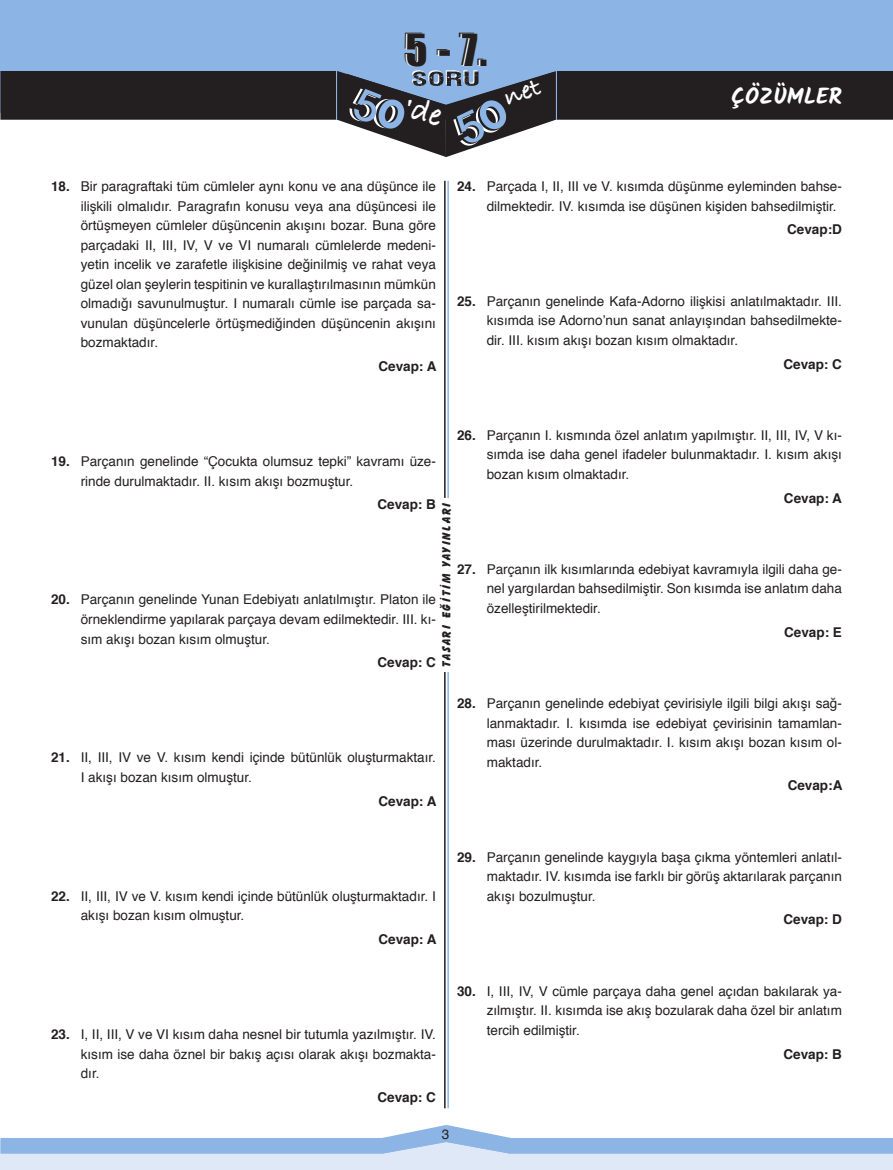
<style>
.page{position:relative;width:893px;height:1170px;background:#fff}
.page>*{position:absolute;margin:0;border:0;box-sizing:border-box;transform-origin:0 0}
.t1{font:40.5px "Impact";color:#231f20}
.t2{font:700 22.5px "Kalam";color:#fff}
.t3{font:13.5px/19.5px "Helvetica";color:#231f20;text-align:justify}
.cevaP{font:700 13.5px "Helvetica";color:#231f20}
.t4{font:800 12px "Balloon BT";letter-spacing:.135em;color:#231f20}
.s1{font-weight:700}
</style>
<div class="page">
<hr style="left:447px;top:181px;width:2px;height:927px;background:#8cb5e5">
<hr style="left:444px;top:181px;width:2px;height:927px;background:#231f20">
<div style="left:0;top:0;width:893px;height:113px;background:#8cb5e5"></div>
<div style="left:0;top:71px;width:893px;height:49px;background:#231f20"></div>
<div style="left:0;top:1140px;width:893px;height:29px;background:#dfe8f7"></div>
<div style="left:441px;top:498px;width:10px;height:174px;background:#fff"></div>
<svg style="left:0;top:1125px;width:893px;height:28px"></svg>
<hr style="left:554px;top:70px;width:3px;height:49px;background:#8cb5e5">
<div style="left:336px;top:70px;width:10px;height:50px;background:#8cb5e5"></div>
<svg style="left:337px;top:70px;width:219px;height:87px"></svg>
<h1 class="t1" style="left:403px;top:24px;width:85px">5 - 7.</h1>
<h2 class="t2" style="left:731px;top:83px;width:112px">ÇÖZÜMLER</h2>
<p class="t3" style="left:81px;top:177px;width:357px;text-indent:-30px"><span class="s1">18.</span> Bir paragraftaki tüm cümleler aynı konu ve ana düşünce ile ilişkili olmalıdır. Paragrafın konusu veya ana düşüncesi ile örtüşmeyen cümleler düşüncenin akışını bozar. Buna göre parçadaki II, III, IV, V ve VI numaralı cümlelerde medeni&shy;yetin incelik ve zarafetle ilişkisine değinilmiş ve rahat veya güzel olan şeylerin tespitinin ve kurallaştırılmasının mümkün olmadığı savunulmuştur. I numaralı cümle ise parçada sa&shy;vunulan düşüncelerle örtüşmediğinden düşüncenin akışını bozmaktadır.</p>
<p class="cevaP" style="left:378px;top:357px;width:60px">Cevap: A</p>
<p class="t3" style="left:487px;top:177px;width:357px;text-indent:-30px"><span class="s1">24.</span> Parçada I, II, III ve V. kısımda düşünme eyleminden bahse&shy;dilmektedir. IV. kısımda ise düşünen kişiden bahsedilmiştir.</p>
<p class="cevaP" style="left:787px;top:220px;width:56px">Cevap:D</p>
<p class="t3" style="left:487px;top:292px;width:357px;text-indent:-30px"><span class="s1">25.</span> Parçanın genelinde Kafa-Adorno ilişkisi anlatılmaktadır. III. kısımda ise Adorno’nun sanat anlayışından bahsedilmekte&shy;dir. III. kısım akışı bozan kısım olmaktadır.</p>
<p class="cevaP" style="left:783px;top:354px;width:60px">Cevap: C</p>
<p class="t3" style="left:487px;top:426px;width:357px;text-indent:-30px"><span class="s1">26.</span> Parçanın I. kısmında özel anlatım yapılmıştır. II, III, IV, V kı&shy;sımda ise daha genel ifadeler bulunmaktadır. I. kısım akışı bozan kısım olmaktadır.</p>
<p class="cevaP" style="left:784px;top:488px;width:60px">Cevap: A</p>
<p class="t3" style="left:81px;top:452px;width:357px;text-indent:-30px"><span class="s1">19.</span> Parçanın genelinde “Çocukta olumsuz tepki” kavramı üze&shy;rinde durulmaktadır. II. kısım akışı bozmuştur.</p>
<p class="cevaP" style="left:377px;top:495px;width:60px">Cevap: B</p>
<p class="t4" style="left:439px;top:667px;width:165px;rotate:-90deg">TASARI EĞİTİM YAYINLARI</p>
<p class="t3" style="left:487px;top:560px;width:357px;text-indent:-30px"><span class="s1">27.</span> Parçanın ilk kısımlarında edebiyat kavramıyla ilgili daha ge&shy;nel yargılardan bahsedilmiştir. Son kısımda ise anlatım daha özelleştirilmektedir.</p>
<p class="cevaP" style="left:784px;top:622px;width:59px">Cevap: E</p>
<p class="t3" style="left:81px;top:590px;width:357px;text-indent:-30px"><span class="s1">20.</span> Parçanın genelinde Yunan Edebiyatı anlatılmıştır. Platon ile örneklendirme yapılarak parçaya devam edilmektedir. III. kı&shy;sım akışı bozan kısım olmuştur.</p>
<p class="cevaP" style="left:377px;top:653px;width:60px">Cevap: C</p>
<p class="t3" style="left:81px;top:748px;width:357px;text-indent:-30px"><span class="s1">21.</span> II, III, IV ve V. kısım kendi içinde bütünlük oluşturmaktaır.<br>I akışı bozan kısım olmuştur.</p>
<p class="cevaP" style="left:378px;top:791px;width:60px">Cevap: A</p>
<p class="t3" style="left:487px;top:694px;width:357px;text-indent:-30px"><span class="s1">28.</span> Parçanın genelinde edebiyat çevirisiyle ilgili bilgi akışı sağ&shy;lanmaktadır. I. kısımda ise edebiyat çevirisinin tamamlan&shy;ması üzerinde durulmaktadır. I. kısım akışı bozan kısım ol&shy;maktadır.</p>
<p class="cevaP" style="left:788px;top:776px;width:56px">Cevap:A</p>
<p class="t3" style="left:81px;top:886px;width:357px;text-indent:-30px"><span class="s1">22.</span> II, III, IV ve V. kısım kendi içinde bütünlük oluşturmaktadır. I akışı bozan kısım olmuştur.</p>
<p class="cevaP" style="left:378px;top:929px;width:60px">Cevap: A</p>
<p class="t3" style="left:487px;top:847px;width:357px;text-indent:-30px"><span class="s1">29.</span> Parçanın genelinde kaygıyla başa çıkma yöntemleri anlatıl&shy;maktadır. IV. kısımda ise farklı bir görüş aktarılarak parçanın akışı bozulmuştur.</p>
<p class="cevaP" style="left:783px;top:910px;width:60px">Cevap: D</p>
<p class="t3" style="left:81px;top:1025px;width:357px;text-indent:-30px"><span class="s1">23.</span> I, II, III, V ve VI kısım daha nesnel bir tutumla yazılmıştır. IV. kısım ise daha öznel bir bakış açısı olarak akışı bozmakta&shy;dır.</p>
<p class="cevaP" style="left:377px;top:1087px;width:60px">Cevap: C</p>
<p class="t3" style="left:487px;top:981px;width:357px;text-indent:-30px"><span class="s1">30.</span> I, III, IV, V cümle parçaya daha genel açıdan bakılarak ya&shy;zılmıştır. II. kısımda ise akış bozularak daha özel bir anlatım tercih edilmiştir.</p>
<p class="cevaP" style="left:783px;top:1044px;width:60px">Cevap: B</p>
<p class="t3" style="left:442px;top:1125px;width:9px">3</p>
</div>
